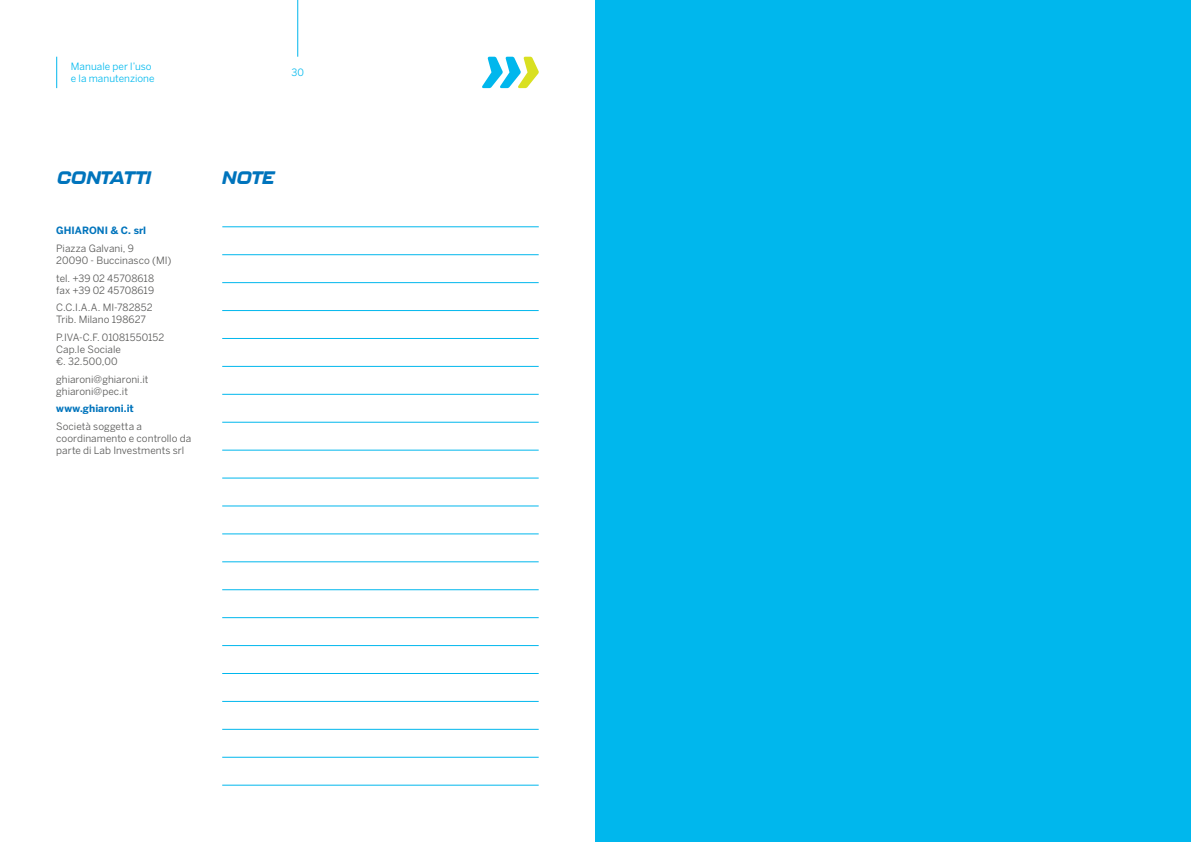
<style>
.page{position:relative;width:1191px;height:842px;background:#fff}
.page>*{position:absolute;margin:0;border:0;box-sizing:border-box;transform-origin:0 0}
.t1{font:italic 800 18px "Kallisto";letter-spacing:-.045em;color:#0074bc}
.t2{font:10px/12px "Benton Sans";letter-spacing:.005em;color:#575756}
.t3{font:10px/12px "Benton Sans";letter-spacing:.005em;color:#00b9ee}
.t4{font:700 10px "Benton Sans";letter-spacing:.005em;color:#0074bc}
</style>
<div class="page">
<svg style="left:482px;top:57px;width:57px;height:31px"></svg>
<hr style="left:56px;top:57px;width:1px;height:31px;background:#00b7ed">
<hr style="left:297px;top:0;width:1px;height:57px;background:#00b7ed">
<div style="left:595px;top:0;width:596px;height:842px;background:#00b7ed"></div>
<hr style="left:222px;top:227px;width:317px;height:1px;background:#00b7ed">
<hr style="left:222px;top:255px;width:316px;height:1px;background:#00b7ed">
<hr style="left:222px;top:282px;width:316px;height:1px;background:#00b7ed">
<hr style="left:222px;top:310px;width:316px;height:1px;background:#00b7ed">
<hr style="left:222px;top:338px;width:316px;height:1px;background:#00b7ed">
<hr style="left:222px;top:366px;width:316px;height:1px;background:#00b7ed">
<hr style="left:222px;top:394px;width:316px;height:1px;background:#00b7ed">
<hr style="left:222px;top:422px;width:316px;height:1px;background:#00b7ed">
<hr style="left:222px;top:450px;width:316px;height:1px;background:#00b7ed">
<hr style="left:222px;top:478px;width:316px;height:1px;background:#00b7ed">
<hr style="left:222px;top:506px;width:316px;height:1px;background:#00b7ed">
<hr style="left:222px;top:534px;width:316px;height:1px;background:#00b7ed">
<hr style="left:222px;top:562px;width:316px;height:1px;background:#00b7ed">
<hr style="left:222px;top:589px;width:316px;height:1px;background:#00b7ed">
<hr style="left:222px;top:617px;width:316px;height:1px;background:#00b7ed">
<hr style="left:222px;top:645px;width:316px;height:1px;background:#00b7ed">
<hr style="left:222px;top:673px;width:316px;height:1px;background:#00b7ed">
<hr style="left:222px;top:701px;width:316px;height:1px;background:#00b7ed">
<hr style="left:222px;top:729px;width:316px;height:1px;background:#00b7ed">
<hr style="left:222px;top:757px;width:316px;height:1px;background:#00b7ed">
<hr style="left:222px;top:785px;width:316px;height:1px;background:#00b7ed">
<p class="t3" style="left:71px;top:60px;width:85px">Manuale per l’uso e la manutenzione</p>
<p class="t3" style="left:291px;top:66px;width:14px">30</p>
<h1 class="t1" style="left:57px;top:166px;width:96px">CONTATTI</h1>
<h1 class="t1" style="left:222px;top:166px;width:54px">NOTE</h1>
<p class="t4" style="left:56px;top:225px;width:91px">GHIARONI &amp; C. srl</p>
<p class="t2" style="left:56px;top:242px;width:117px">Piazza Galvani, 9<br>20090 - Buccinasco (MI)</p>
<p class="t2" style="left:56px;top:272px;width:99px">tel. +39 02 45708618 fax +39 02 45708619</p>
<p class="t2" style="left:56px;top:301px;width:98px">C.C.I.A.A. MI-782852<br>Trib. Milano 198627</p>
<p class="t2" style="left:56px;top:331px;width:110px">P.IVA-C.F. 01081550152<br>Cap.le Sociale<br>€. 32.500,00</p>
<p class="t2" style="left:56px;top:373px;width:94px">ghiaroni@ghiaroni.it ghiaroni@pec.it</p>
<p class="t4" style="left:56px;top:403px;width:79px">www.ghiaroni.it</p>
<p class="t2" style="left:56px;top:420px;width:136px">Società soggetta a coordinamento e controllo da parte di Lab Investments srl</p>
</div>
